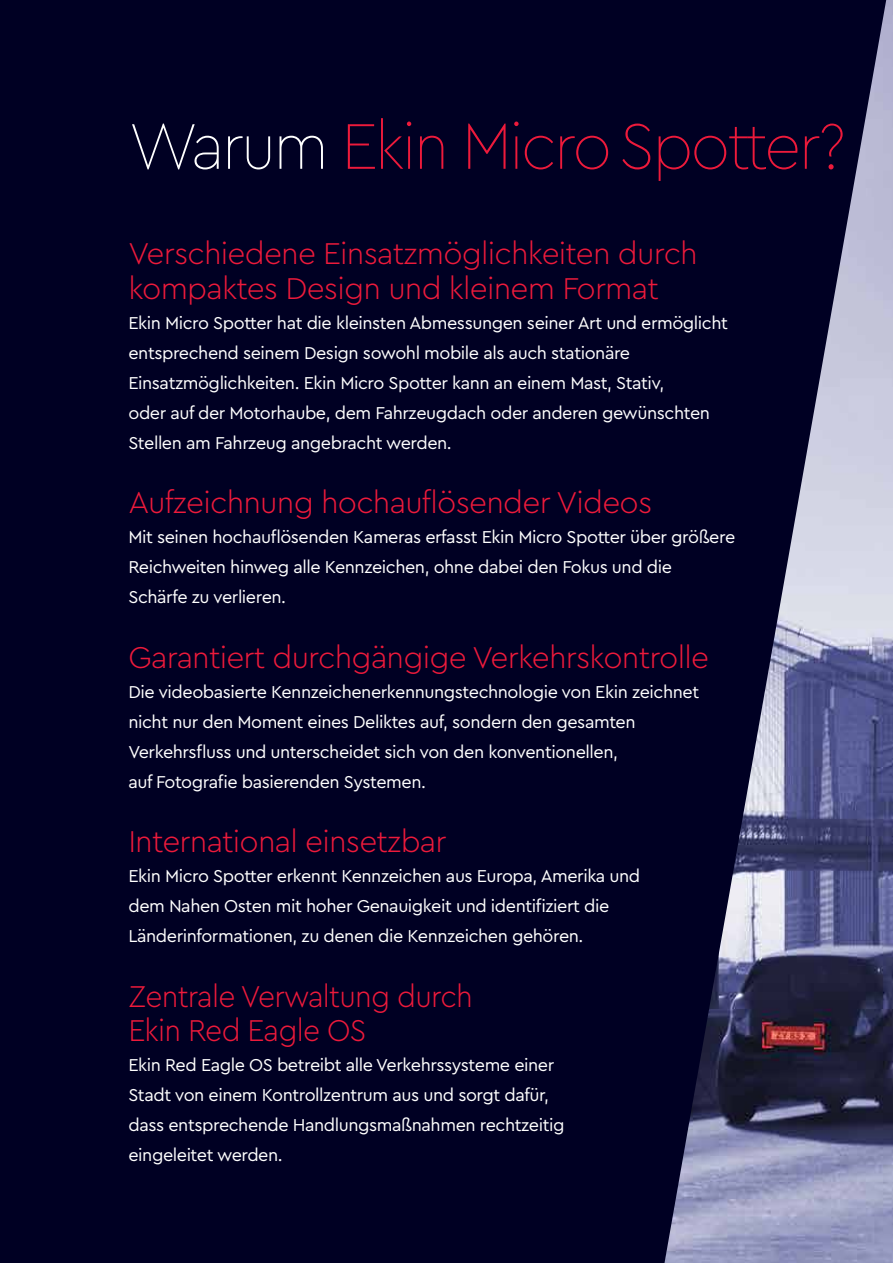
<style>
.page{position:relative;width:893px;height:1263px;background:#000023}
.page>*{position:absolute;margin:0;border:0;box-sizing:border-box;transform-origin:0 0}
.t1{font:100 67.5px "Cera PRO";letter-spacing:-.045em;color:#ed1a3b;scale:.96 1}
.t2{font:300 31.5px/34.5px "Cera PRO";letter-spacing:-.025em;color:#ed1a3b}
.t3{font:300 31.5px/34.5px "Cera PRO";letter-spacing:-.025em;color:#ed1a3b;scale:.95 1}
.t4{font:18px/30px "Cera PRO";letter-spacing:-.025em;color:#fff}
.s1{color:#fff}
</style>
<div class="page">
<img style="left:664px;top:0;width:229px;height:1263px">
<h1 class="t1" style="left:128px;top:101px;width:749px"><span class="s1">Warum</span> Ekin Micro Spotter?</h1>
<h2 class="t2" style="left:128px;top:235px;width:571px">Verschiedene Einsatzmöglichkeiten durch kompaktes Design und kleinem Format</h2>
<p class="t4" style="left:128px;top:307px;width:601px">Ekin Micro Spotter hat die kleinsten Abmessungen seiner Art und ermöglicht entsprechend seinem Design sowohl mobile als auch stationäre Einsatzmöglichkeiten. Ekin Micro Spotter kann an einem Mast, Stativ,<br>oder auf der Motorhaube, dem Fahrzeugdach oder anderen gewünschten Stellen am Fahrzeug angebracht werden.</p>
<h2 class="t2" style="left:128px;top:484px;width:525px">Aufzeichnung hochauflösender Videos</h2>
<p class="t4" style="left:128px;top:521px;width:608px">Mit seinen hochauflösenden Kameras erfasst Ekin Micro Spotter über größere<br>Reichweiten hinweg alle Kennzeichen, ohne dabei den Fokus und die<br>Schärfe zu verlieren.</p>
<h2 class="t2" style="left:128px;top:639px;width:582px">Garantiert durchgängige Verkehrskontrolle</h2>
<p class="t4" style="left:128px;top:676px;width:572px">Die videobasierte Kennzeichenerkennungstechnologie von Ekin zeichnet nicht nur den Moment eines Deliktes auf, sondern den gesamten Verkehrsfluss und unterscheidet sich von den konventionellen,<br>auf Fotografie basierenden Systemen.</p>
<h2 class="t2" style="left:128px;top:823px;width:320px">International einsetzbar</h2>
<p class="t4" style="left:128px;top:860px;width:513px">Ekin Micro Spotter erkennt Kennzeichen aus Europa, Amerika und dem Nahen Osten mit hoher Genauigkeit und identifiziert die<br>Länderinformationen, zu denen die Kennzeichen gehören.</p>
<h2 class="t3" style="left:128px;top:978px;width:364px">Zentrale Verwaltung durch<br>Ekin Red Eagle OS</h2>
<p class="t4" style="left:128px;top:1049px;width:438px">Ekin Red Eagle OS betreibt alle Verkehrssysteme einer Stadt von einem Kontrollzentrum aus und sorgt dafür, dass entsprechende Handlungsmaßnahmen rechtzeitig eingeleitet werden.</p>
</div>
